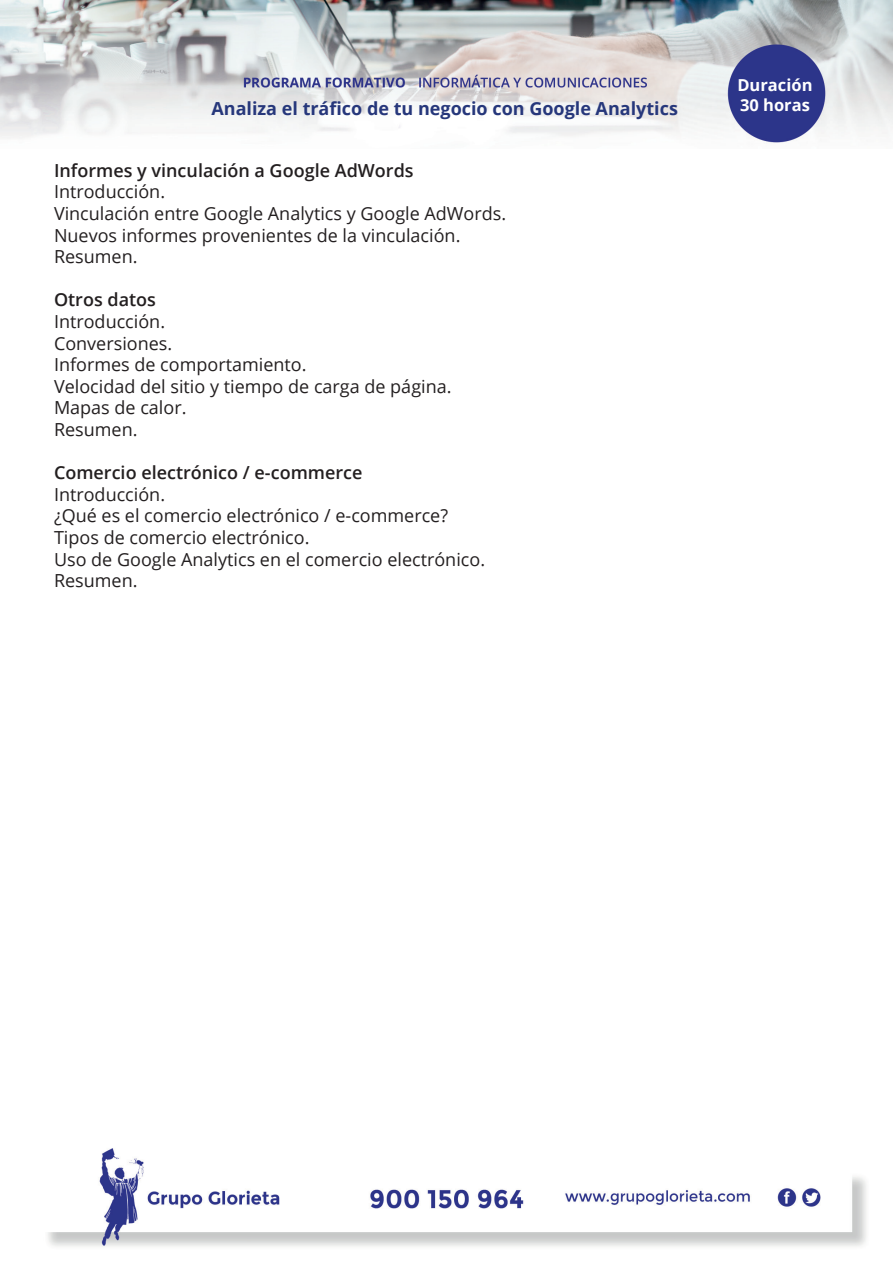
<style>
.page{position:relative;width:893px;height:1263px;background:#fff}
.page>*{position:absolute;margin:0;border:0;box-sizing:border-box;transform-origin:0 0}
.t1{font:18px/21.6px "Open Sans";color:#231f20}
.t2{font:600 18px "Open Sans";color:#231f20}
.t3{font:700 18px "Open Sans";color:#26377b}
.t4{font:700 16.5px/19.8px "Open Sans";color:#fff}
</style>
<div class="page">
<img style="left:48px;top:1148px;width:819px;height:99px">
<img style="left:0;top:0;width:893px;height:143px">
<p class="t3" style="left:211px;top:96px;width:468px">Analiza el tráfico de tu negocio con Google Analytics</p>
<p class="t2" style="left:54px;top:158px;width:361px">Informes y vinculación a Google AdWords</p>
<p class="t1" style="left:54px;top:181px;width:454px">Introducción.<br>Vinculación entre Google Analytics y Google AdWords.<br>Nuevos informes provenientes de la vinculación.<br>Resumen.</p>
<p class="t2" style="left:54px;top:287px;width:103px">Otros datos</p>
<p class="t1" style="left:54px;top:310px;width:399px">Introducción.<br>Conversiones.<br>Informes de comportamiento.<br>Velocidad del sitio y tiempo de carga de página.<br>Mapas de calor.<br>Resumen.</p>
<p class="t2" style="left:54px;top:460px;width:310px">Comercio electrónico / e-commerce</p>
<p class="t1" style="left:54px;top:483px;width:433px">Introducción.<br>¿Qué es el comercio electrónico / e-commerce?<br>Tipos de comercio electrónico.<br>Uso de Google Analytics en el comercio electrónico.<br>Resumen.</p>
<p class="t4" style="left:737px;top:75px;width:77px">Duración<br>30 horas</p>
</div>
